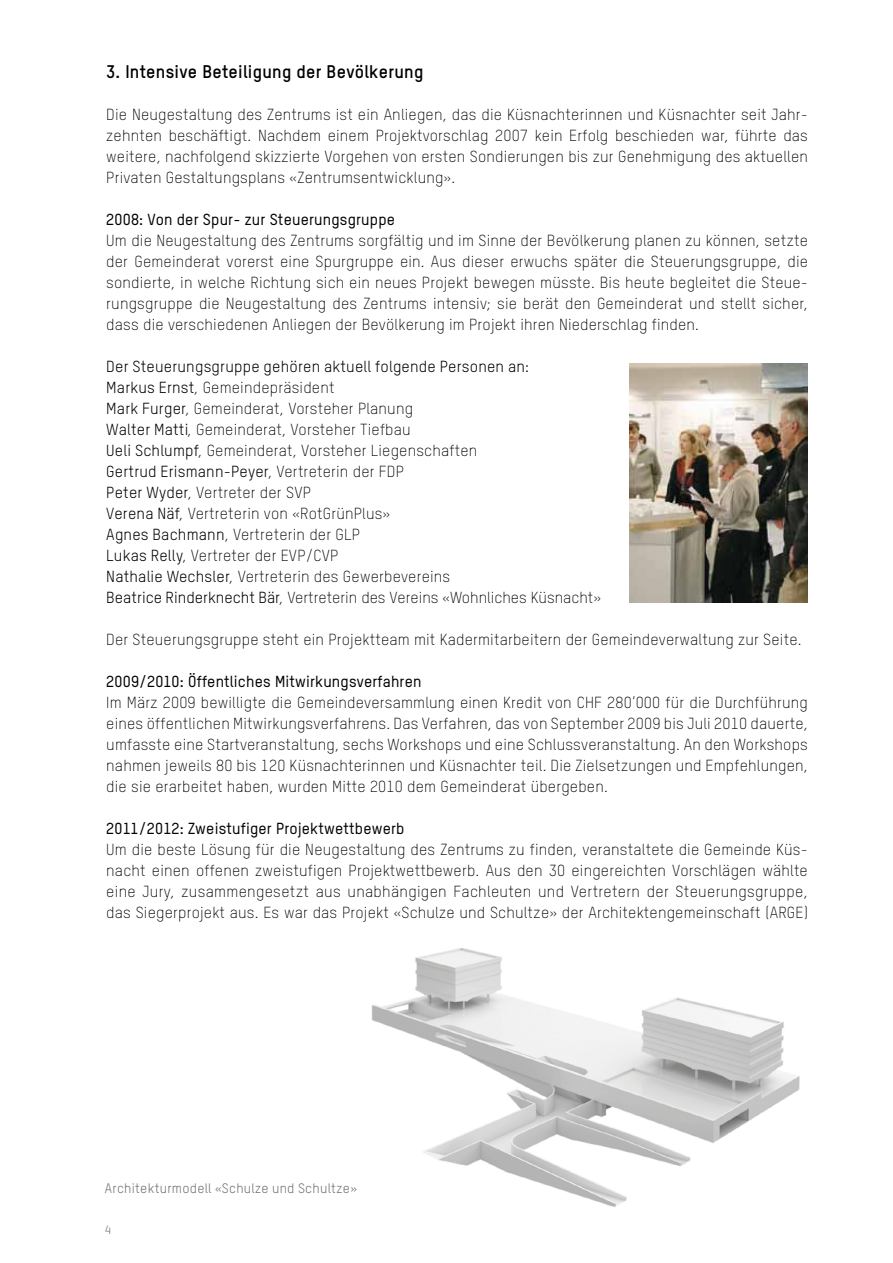
<style>
.page{position:relative;width:893px;height:1263px;background:#fff}
.page>*{position:absolute;margin:0;border:0;box-sizing:border-box;transform-origin:0 0}
.t1{font:700 18px "TSTAR";letter-spacing:.015em;color:#000}
.t2{font:300 15.75px/21px "TSTAR";letter-spacing:.01em;color:#000;text-align:justify}
.t3{font:500 15.75px "TSTAR";letter-spacing:.01em;color:#000}
.t4{font:13.5px "TSTAR";letter-spacing:.02em;color:#706f6f}
.t5{font:12px "TSTAR";color:#706f6f}
.s1{font-weight:400}
</style>
<div class="page">
<img style="left:371px;top:948px;width:429px;height:259px">
<img style="left:630px;top:363px;width:178px;height:240px">
<p class="t1" style="left:106px;top:60px;width:319px">3. Intensive Beteiligung der Bevölkerung</p>
<p class="t2" style="left:106px;top:104px;width:703px">Die Neugestaltung des Zentrums ist ein Anliegen, das die Küsnachterinnen und Küsnachter seit Jahr&shy;zehnten beschäftigt. Nachdem einem Projektvorschlag 2007 kein Erfolg beschieden war, führte das weitere, nachfolgend skizzierte Vorgehen von ersten Sondierungen bis zur Genehmigung des aktuellen Privaten Gestaltungsplans «Zentrumsentwicklung».</p>
<p class="t3" style="left:106px;top:210px;width:290px">2008: Von der Spur- zur Steuerungsgruppe</p>
<p class="t2" style="left:106px;top:230px;width:703px">Um die Neugestaltung des Zentrums sorgfältig und im Sinne der Bevölkerung planen zu können, setzte der Gemeinderat vorerst eine Spurgruppe ein. Aus dieser erwuchs später die Steuerungsgruppe, die sondierte, in welche Richtung sich ein neues Projekt bewegen müsste. Bis heute begleitet die Steue&shy;rungsgruppe die Neugestaltung des Zentrums intensiv; sie berät den Gemeinderat und stellt sicher, dass die verschiedenen Anliegen der Bevölkerung im Projekt ihren Niederschlag finden.</p>
<p class="t2" style="left:106px;top:356px;width:496px;text-align:left"><span class="s1">Der Steuerungsgruppe gehören aktuell folgende Personen an:<br>Markus Ernst</span>, Gemeindepräsident<br><span class="s1">Mark Furger</span>, Gemeinderat, Vorsteher Planung<br><span class="s1">Walter Matti</span>, Gemeinderat, Vorsteher Tiefbau<br><span class="s1">Ueli Schlumpf</span>, Gemeinderat, Vorsteher Liegenschaften<br><span class="s1">Gertrud Erismann-Peyer</span>, Vertreterin der FDP<br><span class="s1">Peter Wyder</span>, Vertreter der SVP<br><span class="s1">Verena Näf</span>, Vertreterin von «RotGrünPlus»<br><span class="s1">Agnes Bachmann</span>, Vertreterin der GLP<br><span class="s1">Lukas Relly</span>, Vertreter der EVP/CVP<br><span class="s1">Nathalie Wechsler</span>, Vertreterin des Gewerbevereins<br><span class="s1">Beatrice Rinderknecht Bär</span>, Vertreterin des Vereins «Wohnliches Küsnacht»</p>
<p class="t2" style="left:106px;top:628px;width:697px">Der Steuerungsgruppe steht ein Projektteam mit Kadermitarbeitern der Gemeindeverwaltung zur Seite.</p>
<p class="t3" style="left:106px;top:672px;width:317px">2009/2010: Öffentliches Mitwirkungsverfahren</p>
<p class="t2" style="left:106px;top:691px;width:703px">Im März 2009 bewilligte die Gemeindeversammlung einen Kredit von CHF 280’000 für die Durchführung eines öffentlichen Mitwirkungsverfahrens. Das Verfahren, das von September 2009 bis Juli 2010 dauerte, umfasste eine Startveranstaltung, sechs Workshops und eine Schlussveranstaltung. An den Workshops nahmen jeweils 80 bis 120 Küsnachterinnen und Küsnachter teil. Die Zielsetzungen und Empfehlungen, die sie erarbeitet haben, wurden Mitte 2010 dem Gemeinderat übergeben.</p>
<p class="t3" style="left:106px;top:819px;width:300px">2011/2012: Zweistufiger Projektwettbewerb</p>
<p class="t2" style="left:106px;top:838px;width:703px">Um die beste Lösung für die Neugestaltung des Zentrums zu finden, veranstaltete die Gemeinde Küs&shy;nacht einen offenen zweistufigen Projektwettbewerb. Aus den 30 eingereichten Vorschlägen wählte eine Jury, zusammengesetzt aus unabhängigen Fachleuten und Vertretern der Steuerungsgruppe, das Siegerprojekt aus. Es war das Projekt «Schulze und Schultze» der Architektengemeinschaft (ARGE)</p>
<p class="t4" style="left:105px;top:1180px;width:253px">Architekturmodell «Schulze und Schultze»</p>
<p class="t5" style="left:105px;top:1222px;width:8px">4</p>
</div>
